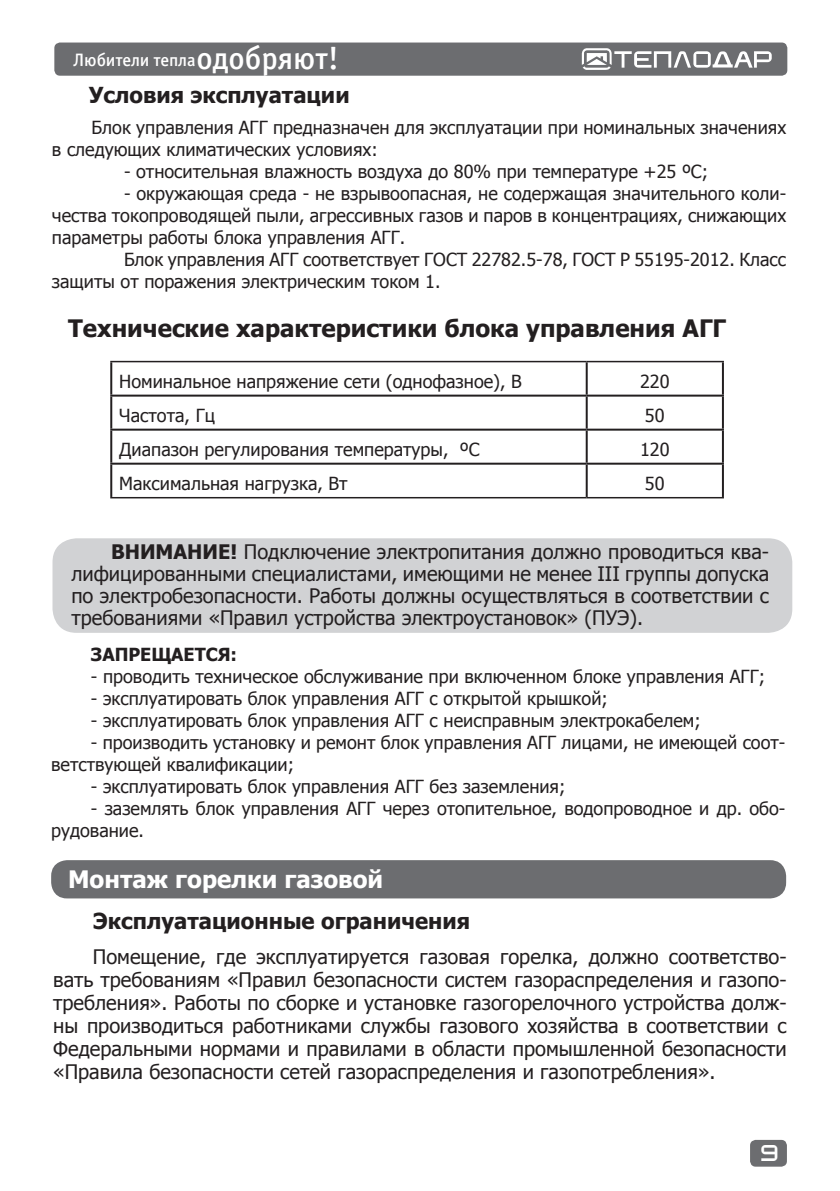
<style>
.page{position:relative;width:840px;height:1191px;background:#fff}
.page>*{position:absolute;margin:0;border:0;box-sizing:border-box;transform-origin:0 0}
.t1{font:700 24px "Tahoma";color:#231f20}
.t2{font:700 24px "Tahoma";color:#fff}
.t3{font:700 22px "Tahoma";color:#231f20}
.t4{font:20px/23px "Tahoma";color:#231f20;text-align:justify}
.t5{font:18px/22px "Tahoma";color:#231f20}
.t6{font:18px "Officina Sans Medium C";letter-spacing:-.005em;color:#fff}
.t7{font:700 18px "Tahoma";color:#231f20}
.t8{font:16px "teplodar";color:#fff}
.s1{font-size:32px}
.s2{font-weight:700}
</style>
<div class="page">
<div style="left:749px;top:1139px;width:37px;height:27px;background:#6c6d70;border-radius:6px"></div>
<div style="left:54px;top:43px;width:732px;height:33px;background:#6c6d70;border-radius:6px"></div>
<svg style="left:581px;top:48px;width:190px;height:22px"></svg>
<svg style="left:112px;top:362px;width:473px;height:135px"></svg>
<hr style="left:110px;top:361px;width:476px;height:1px;background:#231f20">
<hr style="left:586px;top:361px;width:137px;height:1px;background:#231f20">
<hr style="left:110px;top:497px;width:476px;height:1px;background:#231f20">
<hr style="left:586px;top:497px;width:137px;height:1px;background:#231f20">
<hr style="left:110px;top:394px;width:476px;height:2px;background:#231f20">
<hr style="left:586px;top:394px;width:137px;height:2px;background:#231f20">
<hr style="left:110px;top:428px;width:476px;height:2px;background:#231f20">
<hr style="left:586px;top:428px;width:137px;height:2px;background:#231f20">
<hr style="left:110px;top:463px;width:476px;height:2px;background:#231f20">
<hr style="left:586px;top:463px;width:137px;height:2px;background:#231f20">
<hr style="left:721px;top:362px;width:2px;height:32px;background:#231f20">
<hr style="left:721px;top:396px;width:2px;height:32px;background:#231f20">
<hr style="left:721px;top:430px;width:2px;height:33px;background:#231f20">
<hr style="left:721px;top:465px;width:2px;height:32px;background:#231f20">
<hr style="left:110px;top:362px;width:2px;height:32px;background:#231f20">
<hr style="left:110px;top:396px;width:2px;height:32px;background:#231f20">
<hr style="left:110px;top:430px;width:2px;height:33px;background:#231f20">
<hr style="left:110px;top:465px;width:2px;height:32px;background:#231f20">
<hr style="left:585px;top:362px;width:2px;height:32px;background:#231f20">
<hr style="left:585px;top:396px;width:2px;height:32px;background:#231f20">
<hr style="left:585px;top:430px;width:2px;height:33px;background:#231f20">
<hr style="left:585px;top:465px;width:2px;height:32px;background:#231f20">
<div style="left:52px;top:538px;width:739px;height:95px;background:#d1d2d4;border-radius:24px"></div>
<div style="left:51px;top:860px;width:734px;height:38px;background:#6c6d70;border-radius:16px"></div>
<p class="t6" style="left:73px;top:50px;width:267px">Любители тепла<span class="s1">одобряют!</span></p>
<p class="t3" style="left:89px;top:80px;width:262px">Условия эксплуатации</p>
<p class="t5" style="left:52px;top:116px;width:735px;text-indent:40px">Блок управления АГГ предназначен для эксплуатации при номинальных значениях в следующих климатических условиях:</p>
<p class="t5" style="left:124px;top:160px;width:585px">- относительная влажность воздуха до 80% при температуре +25 ºC;</p>
<p class="t5" style="left:52px;top:182px;width:735px;text-align:justify;text-indent:72px">- окружающая среда - не взрывоопасная, не содержащая значительного коли&shy;чества токопроводящей пыли, агрессивных газов и паров в концентрациях, снижающих параметры работы блока управления АГГ.</p>
<p class="t5" style="left:52px;top:247px;width:735px;text-indent:72px">Блок управления АГГ соответствует ГОСТ 22782.5-78, ГОСТ Р 55195-2012. Класс защиты от поражения электрическим током 1.</p>
<h1 class="t1" style="left:68px;top:311px;width:659px">Технические характеристики блока управления АГГ</h1>
<p class="t5" style="left:119px;top:369px;width:404px">Номинальное напряжение сети (однофазное), В</p>
<p class="t5" style="left:639px;top:369px;width:31px">220</p>
<p class="t5" style="left:119px;top:403px;width:97px">Частота, Гц</p>
<p class="t5" style="left:644px;top:403px;width:21px">50</p>
<p class="t5" style="left:119px;top:437px;width:361px">Диапазон регулирования температуры, ºC</p>
<p class="t5" style="left:639px;top:437px;width:31px">120</p>
<p class="t5" style="left:119px;top:472px;width:230px">Максимальная нагрузка, Вт</p>
<p class="t5" style="left:644px;top:472px;width:21px">50</p>
<p class="t4" style="left:71px;top:540px;width:699px;line-height:22px;text-indent:40px"><span class="s2">ВНИМАНИЕ!</span> Подключение электропитания должно проводиться ква&shy;лифицированными специалистами, имеющими не менее III группы допуска по электробезопасности. Работы должны осуществляться в соответствии с требованиями «Правил устройства электроустановок» (ПУЭ).</p>
<p class="t7" style="left:91px;top:641px;width:148px">ЗАПРЕЩАЕТСЯ:</p>
<p class="t5" style="left:91px;top:664px;width:675px">- проводить техническое обслуживание при включенном блоке управления АГГ;</p>
<p class="t5" style="left:91px;top:686px;width:518px">- эксплуатировать блок управления АГГ с открытой крышкой;</p>
<p class="t5" style="left:91px;top:708px;width:611px">- эксплуатировать блок управления АГГ с неисправным электрокабелем;</p>
<p class="t5" style="left:51px;top:730px;width:735px;text-indent:40px">- производить установку и ремонт блок управления АГГ лицами, не имеющей соот&shy;ветствующей квалификации;</p>
<p class="t5" style="left:91px;top:774px;width:476px">- эксплуатировать блок управления АГГ без заземления;</p>
<p class="t5" style="left:51px;top:796px;width:735px;text-indent:40px">- заземлять блок управления АГГ через отопительное, водопроводное и др. обо&shy;рудование.</p>
<h1 class="t2" style="left:68px;top:863px;width:316px">Монтаж горелки газовой</h1>
<p class="t3" style="left:93px;top:906px;width:378px">Эксплуатационные ограничения</p>
<p class="t4" style="left:53px;top:944px;width:734px;text-indent:40px">Помещение, где эксплуатируется газовая горелка, должно соответство&shy;вать требованиям «Правил безопасности систем газораспределения и газопо&shy;требления». Работы по сборке и установке газогорелочного устройства долж&shy;ны производиться работниками службы газового хозяйства в соответствии с Федеральными нормами и правилами в области промышленной безопасности «Правила безопасности сетей газораспределения и газопотребления».</p>
<p class="t8" style="left:761px;top:1146px;width:18px">9</p>
</div>
